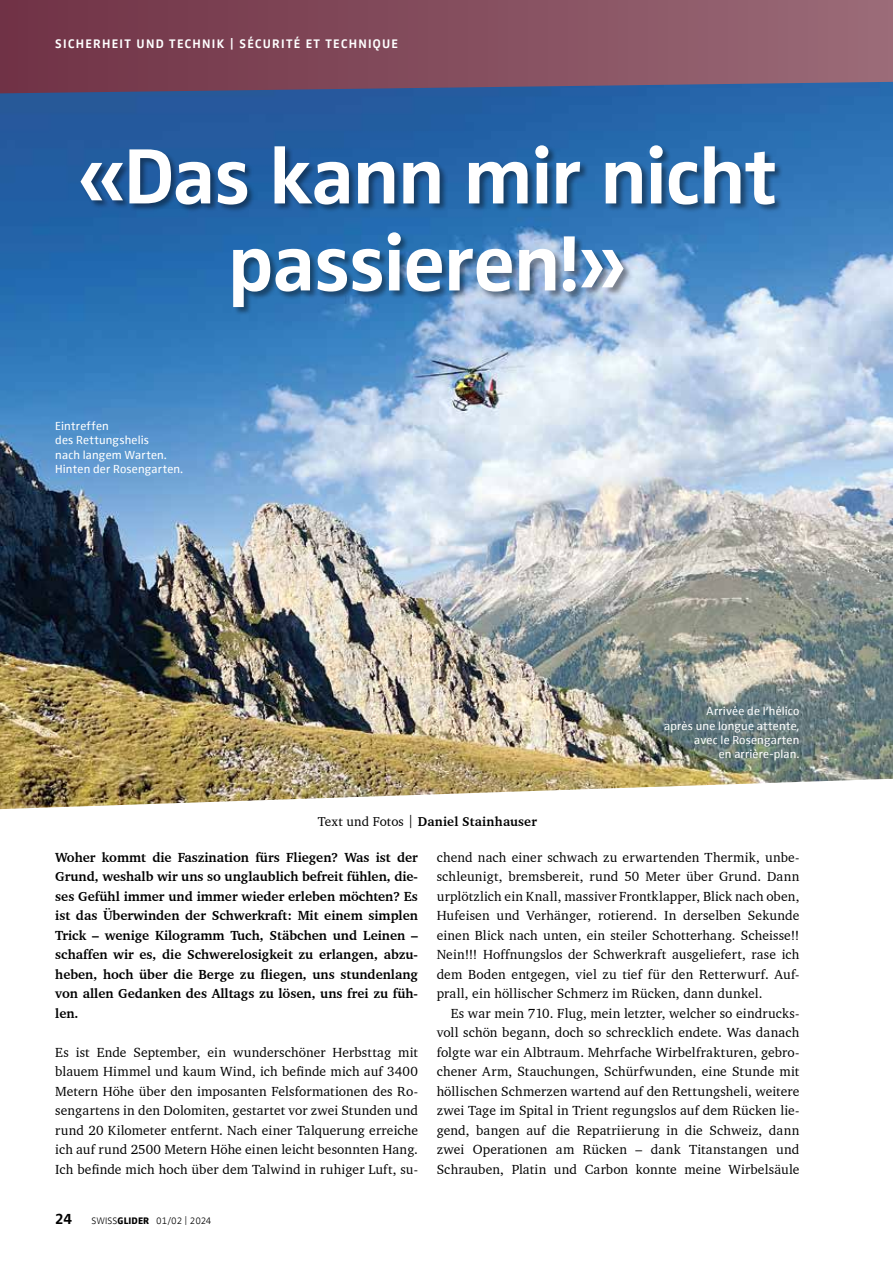
<style>
.page{position:relative;width:893px;height:1263px;background:#fff}
.page>*{position:absolute;margin:0;border:0;box-sizing:border-box;transform-origin:0 0}
.t1{font:700 81px/87px "Zwo Offc Pro";letter-spacing:-.02em;color:#fff;text-align:center}
.t2{font:700 15px "Zwo Offc Pro";color:#000}
.t3{font:13.5px/19.5px "Charter BT";letter-spacing:.015em;color:#000;text-align:justify}
.t4{font:700 13.5px/19.5px "Charter BT";color:#000;text-align:justify}
.t5{font:700 13.2px "Charter BT";letter-spacing:.015em;color:#000}
.t6{font:700 12.75px "Zwo Offc Pro";letter-spacing:.1em;color:#fff}
.t7{font:12px/14.2px "Zwo Offc Pro";letter-spacing:.015em;color:#fff;text-align:right}
.t8{font:300 9.75px "Zwo Offc Pro";letter-spacing:-.015em;color:#000}
.s1{font-weight:400}
.s2{font-weight:800}
</style>
<div class="page">
<img style="left:0;top:93px;width:893px;height:716px">
<svg style="left:0;top:0;width:893px;height:93px;background:#7f4e61"></svg>
<div style="left:81px;top:145px;width:702px;height:171px;background:#000;opacity:.4"></div>
<p class="t6" style="left:55px;top:34px;width:344px">SICHERHEIT UND TECHNIK | SÉCURITÉ ET TECHNIQUE</p>
<h1 class="t1" style="left:77px;top:127px;width:701px">«Das kann mir nicht passieren!»</h1>
<p class="t7" style="left:55px;top:418px;width:129px;text-align:left">Eintreffen<br>des Rettungshelis<br>nach langem Warten.<br>Hinten der Rosengarten.</p>
<p class="t7" style="left:664px;top:703px;width:137px">Arrivée de l’hélico<br>après une longue attente, avec le Rosengarten<br>en arrière-plan.</p>
<p class="t5" style="left:318px;top:814px;width:221px"><span class="s1">Text und Fotos |</span> Daniel Stainhauser</p>
<p class="t4" style="left:55px;top:847px;width:364px">Woher kommt die Faszination fürs Fliegen? Was ist der Grund, weshalb wir uns so unglaublich befreit fühlen, die&shy;ses Gefühl immer und immer wieder erleben möchten? Es ist das Überwinden der Schwerkraft: Mit einem simplen Trick – wenige Kilogramm Tuch, Stäbchen und Leinen – schaffen wir es, die Schwerelosigkeit zu erlangen, abzu&shy;heben, hoch über die Berge zu fliegen, uns stundenlang von allen Gedanken des Alltags zu lösen, uns frei zu füh&shy;len.</p>
<p class="t3" style="left:55px;top:1042px;width:364px">Es ist Ende September, ein wunderschöner Herbsttag mit blauem Himmel und kaum Wind, ich befinde mich auf 3400<br>Metern Höhe über den imposanten Felsformationen des Ro&shy;sengartens in den Dolomiten, gestartet vor zwei Stunden und rund 20 Kilometer entfernt. Nach einer Talquerung erreiche ich auf rund 2500 Metern Höhe einen leicht besonnten Hang.<br>Ich befinde mich hoch über dem Talwind in ruhiger Luft, su-</p>
<p class="t3" style="left:437px;top:847px;width:364px">chend nach einer schwach zu erwartenden Thermik, unbe&shy;schleunigt, bremsbereit, rund 50 Meter über Grund. Dann urplötzlich ein Knall, massiver Frontklapper, Blick nach oben, Hufeisen und Verhänger, rotierend. In derselben Sekunde einen Blick nach unten, ein steiler Schotterhang. Scheisse!!<br>Nein!!! Hoffnungslos der Schwerkraft ausgeliefert, rase ich dem Boden entgegen, viel zu tief für den Retterwurf. Auf&shy;prall, ein höllischer Schmerz im Rücken, dann dunkel.</p>
<p class="t3" style="left:437px;top:1003px;width:364px;text-indent:14px">Es war mein 710. Flug, mein letzter, welcher so eindrucks&shy;voll schön begann, doch so schrecklich endete. Was danach folgte war ein Albtraum. Mehrfache Wirbelfrakturen, gebro&shy;chener Arm, Stauchungen, Schürfwunden, eine Stunde mit höllischen Schmerzen wartend auf den Rettungsheli, weitere zwei Tage im Spital in Trient regungslos auf dem Rücken lie&shy;gend, bangen auf die Repatriierung in die Schweiz, dann zwei Operationen am Rücken – dank Titanstangen und Schrauben, Platin und Carbon konnte meine Wirbelsäule</p>
<p class="t2" style="left:55px;top:1207px;width:18px">24</p>
<p class="t8" style="left:91px;top:1213px;width:122px">SWISS<span class="s2">GLIDER</span> 01/02 | 2024</p>
</div>
